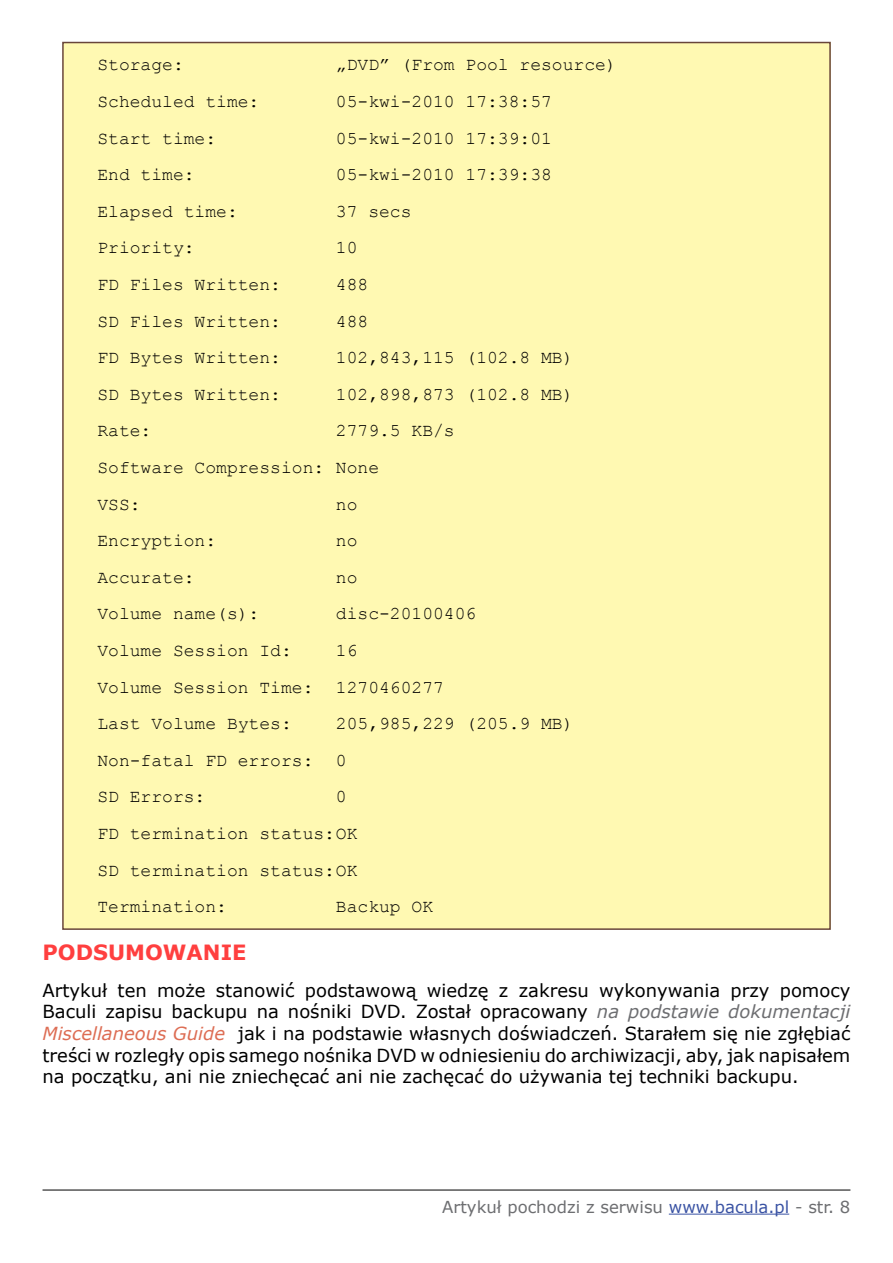
<style>
.page{position:relative;width:893px;height:1263px;background:#fff}
.page>*{position:absolute;margin:0;border:0;box-sizing:border-box;transform-origin:0 0}
.t1{font:700 21px "Verdana";color:#ff3f3f}
.t2{font:18px/36.6px "Courier New";color:#000}
.t3{font:18px/21.6px "Verdana";color:#000;text-align:justify}
.t4{font:16.5px "Verdana";color:#6d6e71}
.s1{font-style:italic;color:#6d6e71}
.s2{font-style:italic;color:#dd6d54}
.s3{color:#3a53a4}
</style>
<div class="page">
<hr style="left:43px;top:1190px;width:807px;height:1px;background:#000">
<hr style="left:669px;top:1213px;width:120px;height:1px;background:#3a53a4">
<div style="left:63px;top:43px;width:767px;height:886px;background:#fff9b2"></div>
<p class="t2" style="left:97px;top:46px;width:88px">Storage:</p>
<p class="t2" style="left:336px;top:46px;width:282px">„DVD” (From Pool resource)</p>
<p class="t2" style="left:97px;top:82px;width:163px">Scheduled time:</p>
<p class="t2" style="left:336px;top:82px;width:218px">05-kwi-2010 17:38:57</p>
<p class="t2" style="left:97px;top:119px;width:120px">Start time:</p>
<p class="t2" style="left:336px;top:119px;width:218px">05-kwi-2010 17:39:01</p>
<p class="t2" style="left:97px;top:156px;width:99px">End time:</p>
<p class="t2" style="left:336px;top:156px;width:218px">05-kwi-2010 17:39:38</p>
<p class="t2" style="left:97px;top:192px;width:142px">Elapsed time:</p>
<p class="t2" style="left:336px;top:192px;width:77px">37 secs</p>
<p class="t2" style="left:97px;top:229px;width:99px">Priority:</p>
<p class="t2" style="left:336px;top:229px;width:23px">10</p>
<p class="t2" style="left:97px;top:265px;width:185px">FD Files Written:</p>
<p class="t2" style="left:336px;top:265px;width:34px">488</p>
<p class="t2" style="left:97px;top:302px;width:185px">SD Files Written:</p>
<p class="t2" style="left:336px;top:302px;width:34px">488</p>
<p class="t2" style="left:97px;top:339px;width:185px">FD Bytes Written:</p>
<p class="t2" style="left:336px;top:339px;width:239px">102,843,115 (102.8 MB)</p>
<p class="t2" style="left:97px;top:375px;width:185px">SD Bytes Written:</p>
<p class="t2" style="left:336px;top:375px;width:239px">102,898,873 (102.8 MB)</p>
<p class="t2" style="left:97px;top:412px;width:55px">Rate:</p>
<p class="t2" style="left:97px;top:412px;width:359px;text-indent:238px">2779.5 KB/s<br>Software Compression: None<br>VSS:</p>
<p class="t2" style="left:336px;top:485px;width:23px">no</p>
<p class="t2" style="left:97px;top:522px;width:120px">Encryption:</p>
<p class="t2" style="left:336px;top:522px;width:23px">no</p>
<p class="t2" style="left:97px;top:558px;width:99px">Accurate:</p>
<p class="t2" style="left:336px;top:558px;width:23px">no</p>
<p class="t2" style="left:97px;top:595px;width:163px">Volume name(s):</p>
<p class="t2" style="left:336px;top:595px;width:142px">disc-20100406</p>
<p class="t2" style="left:97px;top:631px;width:196px">Volume Session Id:</p>
<p class="t2" style="left:97px;top:631px;width:348px;text-indent:238px">16<br>Volume Session Time: 1270460277<br>Last Volume Bytes:</p>
<p class="t2" style="left:97px;top:705px;width:478px;text-indent:238px">205,985,229 (205.9 MB)<br>Non-fatal FD errors: 0<br>SD Errors:</p>
<p class="t2" style="left:97px;top:778px;width:262px;text-indent:238px">0<br>FD termination status:OK<br>SD termination status:OK<br>Termination:</p>
<p class="t2" style="left:336px;top:888px;width:99px">Backup OK</p>
<p class="t1" style="left:43px;top:939px;width:205px">PODSUMOWANIE</p>
<p class="t3" style="left:43px;top:979px;width:809px">Artykuł ten może stanowić podstawową wiedzę z zakresu wykonywania przy pomocy Baculi zapisu backupu na nośniki DVD. Został opracowany <span class="s1">na podstawie dokumentacji </span><span class="s2">Miscellaneous Guide</span> jak i na podstawie własnych doświadczeń. Starałem się nie zgłębiać treści w rozległy opis samego nośnika DVD w odniesieniu do archiwizacji, aby, jak napisałem na początku, ani nie zniechęcać ani nie zachęcać do używania tej techniki backupu.</p>
<p class="t4" style="left:442px;top:1196px;width:410px">Artykuł pochodzi z serwisu <span class="s3">www.bacula.pl</span> - str. 8</p>
</div>
